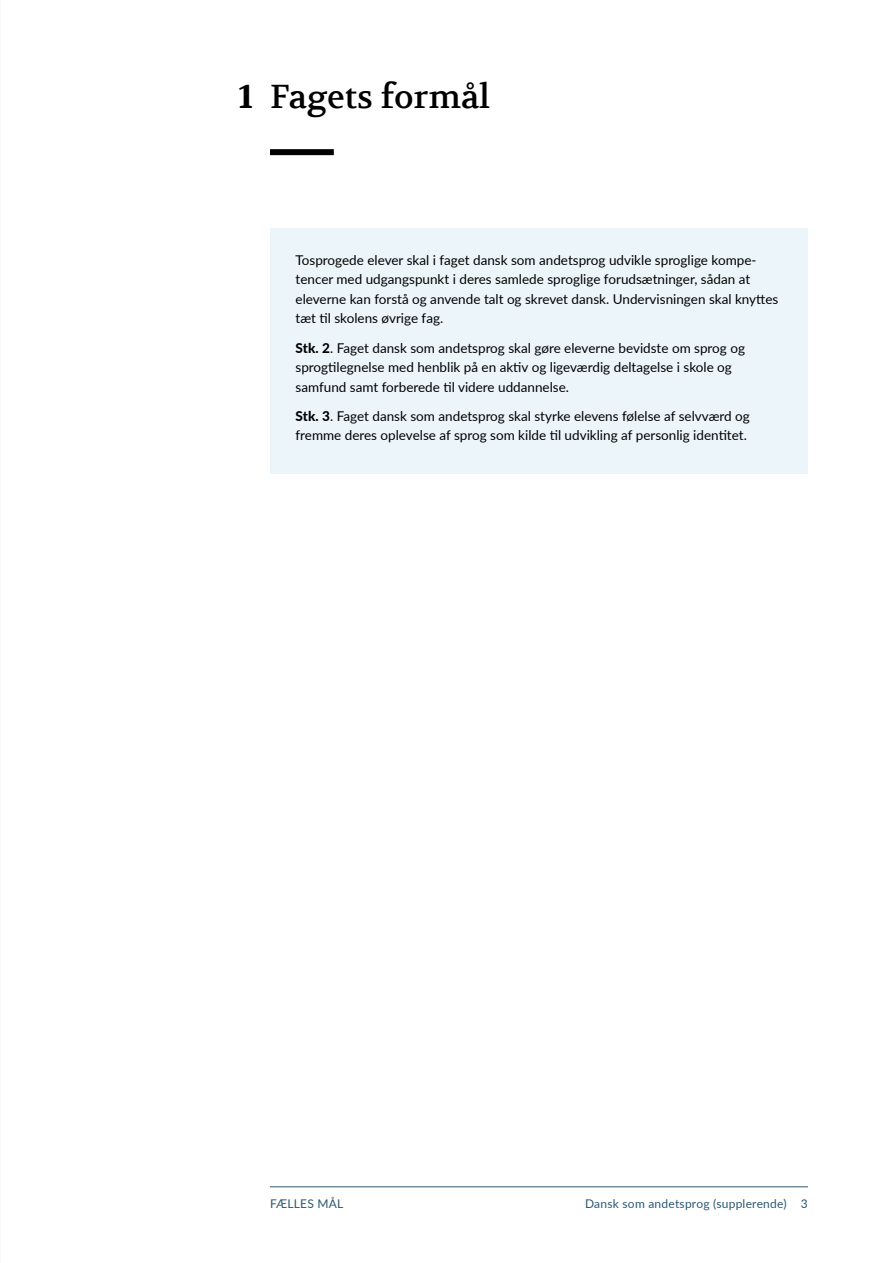
<style>
.page{position:relative;width:893px;height:1263px;background:#fff}
.page>*{position:absolute;margin:0;border:0;box-sizing:border-box;transform-origin:0 0}
.t1{font:33px "Volkhov";color:#000}
.t2{font:700 33px "Volkhov";color:#000}
._04_Brødtekst_9_13{font:13.5px/19.5px "Lato";color:#000}
.t3{font:12px "Lato";letter-spacing:.02em;color:#2b586f}
.s1{font-weight:800}
</style>
<div class="page">
<div style="left:270px;top:149px;width:64px;height:6px;background:#000"></div>
<div style="left:270px;top:228px;width:538px;height:246px;background:#ecf6fa"></div>
<hr style="left:270px;top:1186px;width:538px;height:1px;background:#2b586f">
<h2 class="t2" style="left:238px;top:77px;width:16px">1</h2>
<h2 class="t1" style="left:270px;top:76px;width:222px">Fagets formål</h2>
<p class="_04_Brødtekst_9_13" style="left:296px;top:250px;width:484px">Tosprogede elever skal i faget dansk som andetsprog udvikle sproglige kompe&shy;tencer med udgangspunkt i deres samlede sproglige forudsætninger, sådan at eleverne kan forstå og anvende talt og skrevet dansk. Undervisningen skal knyttes tæt til skolens øvrige fag.</p>
<p class="_04_Brødtekst_9_13" style="left:296px;top:337px;width:451px"><span class="s1">Stk. 2</span>. Faget dansk som andetsprog skal gøre eleverne bevidste om sprog og sprogtilegnelse med henblik på en aktiv og ligeværdig deltagelse i skole og samfund samt forberede til videre uddannelse.</p>
<p class="_04_Brødtekst_9_13" style="left:296px;top:406px;width:456px"><span class="s1">Stk. 3</span>. Faget dansk som andetsprog skal styrke elevens følelse af selvværd og fremme deres oplevelse af sprog som kilde til udvikling af personlig identitet.</p>
<p class="t3" style="left:270px;top:1195px;width:75px">Fælles Mål</p>
<p class="t3" style="left:585px;top:1195px;width:224px">Dansk som andetsprog (supplerende) 3</p>
</div>
